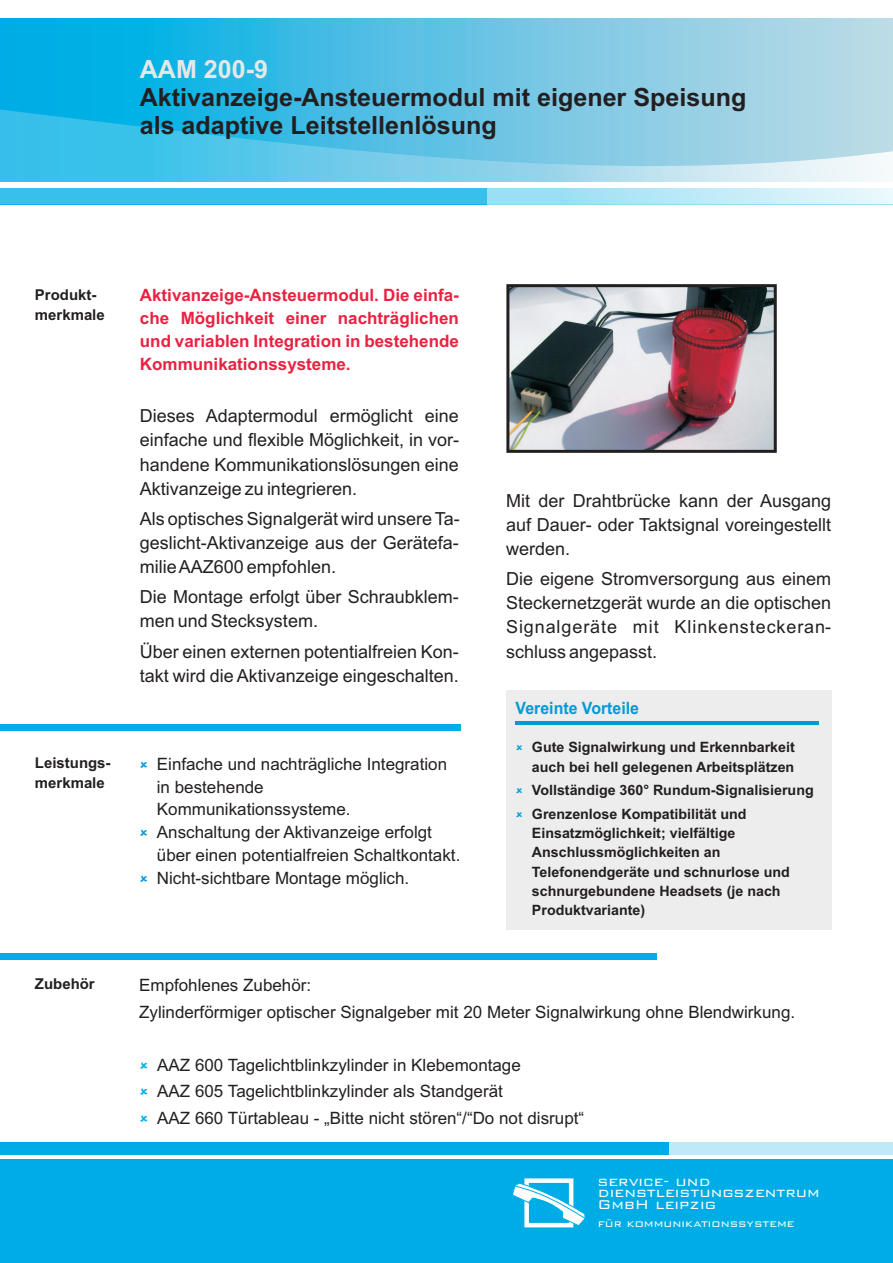
<style>
.page{position:relative;width:893px;height:1263px;background:#fff}
.page>*{position:absolute;margin:0;border:0;box-sizing:border-box;transform-origin:0 0}
.t1{font:700 25.05px/28px "Arial";color:#231f20}
.t2{font:700 25.05px "Arial";color:#e6e7e9}
.t3{font:18px/24.2px "Arial";color:#231f20;text-align:justify}
.t4{font:300 17.1px "Bank Gothic BT";color:#fff}
.t5{font:16.95px/22.8px "Arial";color:#231f20}
.t6{font:700 16.95px/22.8px "Arial";color:#eb2141;text-align:justify}
.t7{font:700 16.95px "Arial";color:#009bd7;scale:.93 1}
.t8{font:700 15px/20.1px "Arial";color:#231f20}
.t9{font:700 14.25px/19px "Arial";color:#231f20}
.t10{font:300 13.2px "Bank Gothic BT";color:#fff}
</style>
<div class="page">
<svg style="left:0;top:18px;width:893px;height:91px;background:#5bc2e4"></svg>
<svg style="left:0;top:109px;width:893px;height:95px;background:#7acfea"></svg>
<div style="left:506px;top:690px;width:325px;height:240px;background:#ecedec"></div>
<img style="left:510px;top:288px;width:263px;height:161px">
<div style="left:506px;top:284px;width:271px;height:169px;border:3px solid #231f20"></div>
<div style="left:0;top:1143px;width:893px;height:12px;background:#00ace5"></div>
<div style="left:0;top:1159px;width:893px;height:104px;background:#00ace5"></div>
<div style="left:669px;top:1142px;width:224px;height:16px;background:#fff;opacity:.5"></div>
<div style="left:524px;top:1178px;width:49px;height:49px;border:4px solid #fff"></div>
<svg style="left:512px;top:1182px;width:73px;height:45px"></svg>
<div style="left:0;top:954px;width:656px;height:6px;background:#00ace5"></div>
<div style="left:0;top:724px;width:461px;height:6px;background:#00ace5"></div>
<hr style="left:516px;top:721px;width:303px;height:3px;background:#009bd7">
<h1 class="t2" style="left:140px;top:60px;width:130px">AAM 200-9</h1>
<h1 class="t1" style="left:140px;top:86px;width:608px">Aktivanzeige-Ansteuermodul mit eigener Speisung als adaptive Leitstellenlösung</h1>
<p class="t8" style="left:35px;top:286px;width:71px">Produkt&shy;merkmale</p>
<p class="t6" style="left:140px;top:285px;width:320px">Aktivanzeige-Ansteuermodul. Die einfa&shy;che Möglichkeit einer nachträglichen und variablen Integration in bestehende Kommunikationssysteme.</p>
<p class="t3" style="left:140px;top:405px;width:321px">Dieses Adaptermodul ermöglicht eine einfache und flexible Möglichkeit, in vor&shy;handene Kommunikationslösungen eine Aktivanzeige zu integrieren.</p>
<p class="t3" style="left:140px;top:508px;width:321px">Als optisches Signalgerät wird unsere Ta&shy;geslicht-Aktivanzeige aus der Gerätefa&shy;milie AAZ600 empfohlen.</p>
<p class="t3" style="left:140px;top:586px;width:320px">Die Montage erfolgt über Schraubklem&shy;men und Stecksystem.</p>
<p class="t3" style="left:140px;top:641px;width:320px">Über einen externen potentialfreien Kon&shy;takt wird die Aktivanzeige eingeschalten.</p>
<p class="t3" style="left:506px;top:490px;width:327px">Mit der Drahtbrücke kann der Ausgang auf Dauer- oder Taktsignal voreingestellt werden.</p>
<p class="t3" style="left:506px;top:568px;width:327px">Die eigene Stromversorgung aus einem Steckernetzgerät wurde an die optischen Signalgeräte mit Klinkensteckeran&shy;schluss angepasst.</p>
<p class="t7" style="left:516px;top:701px;width:134px">Vereinte Vorteile</p>
<p class="t8" style="left:35px;top:754px;width:77px">Leistungs&shy;merkmale</p>
<p class="t5" style="left:157px;top:754px;width:305px">Einfache und nachträgliche Integration in bestehende Kommunikationssysteme.<br>Anschaltung der Aktivanzeige erfolgt über einen potentialfreien Schaltkontakt.<br>Nicht-sichtbare Montage möglich.</p>
<p class="t9" style="left:532px;top:739px;width:264px">Gute Signalwirkung und Erkennbarkeit auch bei hell gelegenen Arbeitsplätzen</p>
<p class="t9" style="left:532px;top:780px;width:283px;line-height:23.9px">Vollständige 360° Rundum-Signalisierung<br>Grenzenlose Kompatibilität und</p>
<p class="t9" style="left:532px;top:825px;width:259px">Einsatzmöglichkeit; vielfältige<br>Anschlussmöglichkeiten an<br>Telefonendgeräte und schnurlose und schnurgebundene Headsets (je nach<br>Produktvariante)</p>
<p class="t8" style="left:35px;top:975px;width:61px">Zubehör</p>
<p class="t5" style="left:139px;top:973px;width:658px;line-height:26.5px">Empfohlenes Zubehör:<br>Zylinderförmiger optischer Signalgeber mit 20 Meter Signalwirkung ohne Blendwirkung.</p>
<p class="t5" style="left:157px;top:1053px;width:428px;line-height:26.5px">AAZ 600 Tagelichtblinkzylinder in Klebemontage<br>AAZ 605 Tagelichtblinkzylinder als Standgerät<br>AAZ 660 Türtableau - „Bitte nicht stören“/“Do not disrupt“</p>
<p class="t4" style="left:597px;top:1173px;width:115px">service- und</p>
<p class="t4" style="left:597px;top:1184px;width:224px">dienstleistungszentrum</p>
<p class="t4" style="left:597px;top:1195px;width:120px">GmbH leipzig</p>
<p class="t10" style="left:598px;top:1217px;width:198px">für kommunikationssysteme</p>
</div>
